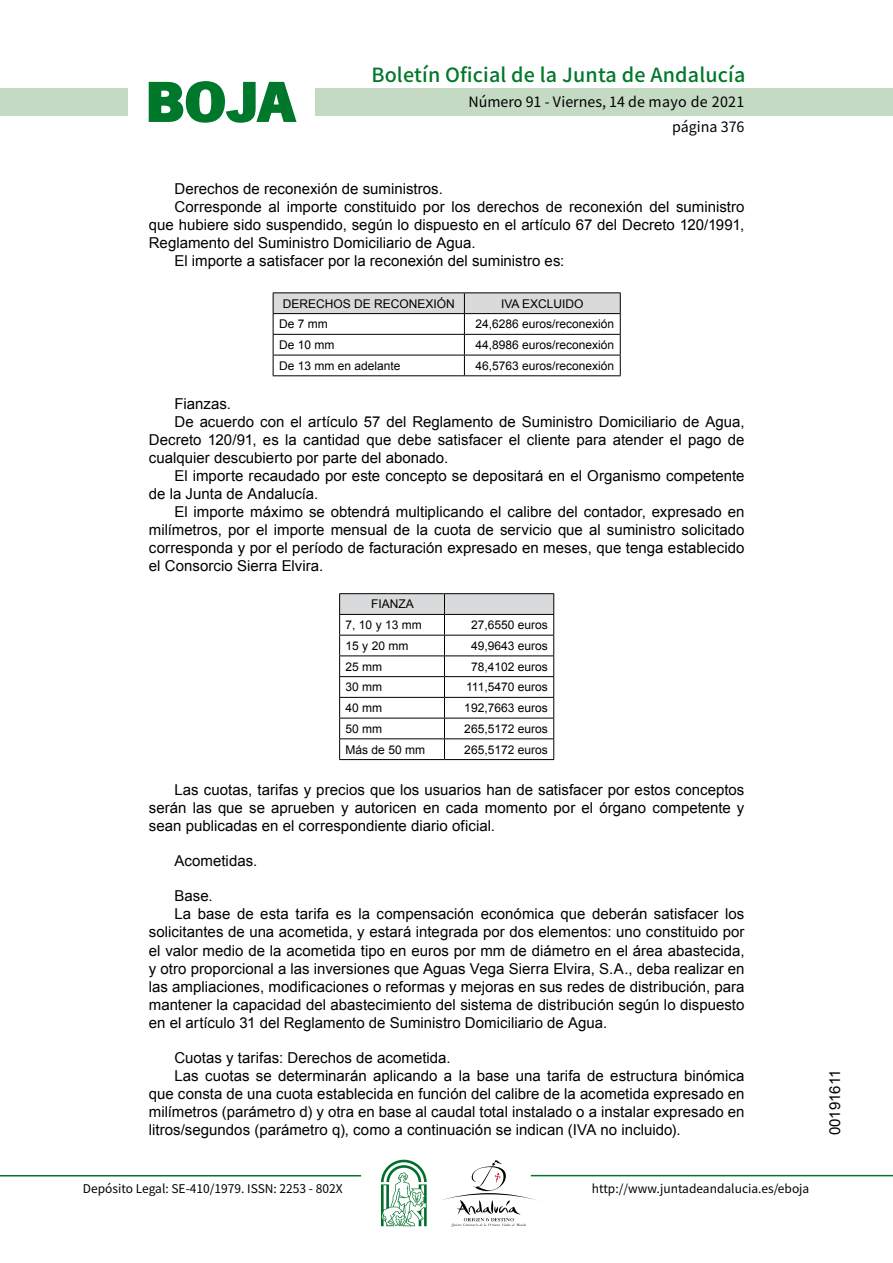
<style>
.page{position:relative;width:893px;height:1263px;background:#fff}
.page>*{position:absolute;margin:0;border:0;box-sizing:border-box;transform-origin:0 0}
.t1{font:700 57.75px "News Got T";color:#00782c;scale:1.14 1}
.t2{font:500 19.5px "Noto Sans HK";letter-spacing:.01em;color:#00782c}
.t3{font:15px/18.1px "Arial";color:#000;text-align:justify}
.t4{font:14.25px/24.5px "Noto Sans HK";color:#000;text-align:right}
.t5{font:12px/20.7px "Arial";color:#000}
.t6{font:12px "Noto Sans HK";color:#000}
</style>
<div class="page">
<div style="left:315px;top:88px;width:577px;height:28px;background:#c5dac3"></div>
<div style="left:0;top:88px;width:128px;height:28px;background:#c5dac3"></div>
<hr style="left:0;top:1175px;width:361px;height:2px;background:#00782c">
<hr style="left:531px;top:1175px;width:361px;height:1px;background:#00782c">
<svg style="left:148px;top:81px;width:149px;height:42px"></svg>
<svg style="left:442px;top:1160px;width:100px;height:67px"></svg>
<svg style="left:381px;top:1160px;width:45px;height:66px"></svg>
<hr style="left:273px;top:292px;width:191px;height:1px;background:#000">
<hr style="left:464px;top:292px;width:156px;height:1px;background:#000">
<svg style="left:273px;top:293px;width:348px;height:82px"></svg>
<hr style="left:273px;top:375px;width:191px;height:1px;background:#000">
<hr style="left:464px;top:375px;width:156px;height:1px;background:#000">
<hr style="left:339px;top:593px;width:105px;height:1px;background:#000">
<hr style="left:444px;top:593px;width:110px;height:1px;background:#000">
<svg style="left:339px;top:594px;width:215px;height:165px"></svg>
<hr style="left:339px;top:759px;width:105px;height:1px;background:#000">
<hr style="left:444px;top:759px;width:110px;height:1px;background:#000">
<h1 class="t1" style="left:145px;top:68px;width:133px">BOJA</h1>
<h2 class="t2" style="left:371px;top:64px;width:375px">Boletín Oficial de la Junta de Andalucía</h2>
<p class="t4" style="left:468px;top:90px;width:277px">Número 91 - Viernes, 14 de mayo de 2021 página 376</p>
<p class="t3" style="left:174px;top:180px;width:270px">Derechos de reconexión de suministros.</p>
<p class="t3" style="left:174px;top:198px;width:571px">Corresponde al importe constituido por los derechos de reconexión del suministro</p>
<p class="t3" style="left:149px;top:216px;width:597px">que hubiere sido suspendido, según lo dispuesto en el artículo 67 del Decreto 120/1991,</p>
<p class="t3" style="left:149px;top:234px;width:328px">Reglamento del Suministro Domiciliario de Agua.</p>
<p class="t3" style="left:174px;top:252px;width:391px">El importe a satisfacer por la reconexión del suministro es:</p>
<p class="t5" style="left:283px;top:293px;width:174px">DERECHOS DE RECONEXIÓN</p>
<p class="t5" style="left:501px;top:293px;width:84px">IVA EXCLUIDO</p>
<p class="t5" style="left:279px;top:314px;width:50px">De 7 mm</p>
<p class="t5" style="left:475px;top:314px;width:140px">24,6286 euros/reconexión</p>
<p class="t5" style="left:279px;top:335px;width:57px">De 10 mm</p>
<p class="t5" style="left:475px;top:335px;width:140px">44,8986 euros/reconexión</p>
<p class="t5" style="left:279px;top:355px;width:123px">De 13 mm en adelante</p>
<p class="t5" style="left:475px;top:355px;width:140px">46,5763 euros/reconexión</p>
<p class="t3" style="left:174px;top:395px;width:58px">Fianzas.</p>
<p class="t3" style="left:174px;top:413px;width:571px">De acuerdo con el artículo 57 del Reglamento de Suministro Domiciliario de Agua,</p>
<p class="t3" style="left:149px;top:431px;width:597px">Decreto 120/91, es la cantidad que debe satisfacer el cliente para atender el pago de</p>
<p class="t3" style="left:149px;top:449px;width:301px">cualquier descubierto por parte del abonado.</p>
<p class="t3" style="left:174px;top:467px;width:571px">El importe recaudado por este concepto se depositará en el Organismo competente</p>
<p class="t3" style="left:149px;top:485px;width:171px">de la Junta de Andalucía.</p>
<p class="t3" style="left:174px;top:503px;width:571px">El importe máximo se obtendrá multiplicando el calibre del contador, expresado en</p>
<p class="t3" style="left:149px;top:521px;width:597px">milímetros, por el importe mensual de la cuota de servicio que al suministro solicitado</p>
<p class="t3" style="left:149px;top:539px;width:597px">corresponda y por el período de facturación expresado en meses, que tenga establecido</p>
<p class="t3" style="left:149px;top:557px;width:176px">el Consorcio Sierra Elvira.</p>
<p class="t5" style="left:345px;top:594px;width:78px;text-indent:25px">FIANZA<br>7, 10 y 13 mm</p>
<p class="t5" style="left:471px;top:615px;width:78px">27,6550 euros</p>
<p class="t5" style="left:345px;top:635px;width:64px">15 y 20 mm</p>
<p class="t5" style="left:471px;top:635px;width:78px">49,9643 euros</p>
<p class="t5" style="left:345px;top:656px;width:38px">25 mm</p>
<p class="t5" style="left:471px;top:656px;width:78px">78,4102 euros</p>
<p class="t5" style="left:345px;top:677px;width:38px">30 mm</p>
<p class="t5" style="left:466px;top:677px;width:83px">111,5470 euros</p>
<p class="t5" style="left:345px;top:698px;width:38px">40 mm</p>
<p class="t5" style="left:464px;top:698px;width:85px">192,7663 euros</p>
<p class="t5" style="left:345px;top:718px;width:38px">50 mm</p>
<p class="t5" style="left:464px;top:718px;width:85px">265,5172 euros</p>
<p class="t5" style="left:345px;top:739px;width:81px">Más de 50 mm</p>
<p class="t5" style="left:464px;top:739px;width:85px">265,5172 euros</p>
<p class="t3" style="left:149px;top:781px;width:597px;text-indent:26px">Las cuotas, tarifas y precios que los usuarios han de satisfacer por estos conceptos serán las que se aprueben y autoricen en cada momento por el órgano competente y sean publicadas en el correspondiente diario oficial.</p>
<p class="t3" style="left:174px;top:852px;width:84px">Acometidas.</p>
<p class="t3" style="left:174px;top:887px;width:40px">Base.</p>
<p class="t3" style="left:174px;top:905px;width:571px">La base de esta tarifa es la compensación económica que deberán satisfacer los</p>
<p class="t3" style="left:149px;top:923px;width:597px">solicitantes de una acometida, y estará integrada por dos elementos: uno constituido por</p>
<p class="t3" style="left:149px;top:941px;width:597px">el valor medio de la acometida tipo en euros por mm de diámetro en el área abastecida,</p>
<p class="t3" style="left:149px;top:959px;width:597px">y otro proporcional a las inversiones que Aguas Vega Sierra Elvira, S.A., deba realizar en</p>
<p class="t3" style="left:149px;top:978px;width:597px">las ampliaciones, modificaciones o reformas y mejoras en sus redes de distribución, para</p>
<p class="t3" style="left:149px;top:996px;width:597px">mantener la capacidad del abastecimiento del sistema de distribución según lo dispuesto</p>
<p class="t3" style="left:149px;top:1014px;width:460px">en el artículo 31 del Reglamento de Suministro Domiciliario de Agua.</p>
<p class="t3" style="left:174px;top:1049px;width:278px">Cuotas y tarifas: Derechos de acometida.</p>
<p class="t3" style="left:174px;top:1067px;width:571px">Las cuotas se determinarán aplicando a la base una tarifa de estructura binómica</p>
<p class="t3" style="left:149px;top:1085px;width:597px">que consta de una cuota establecida en función del calibre de la acometida expresado en</p>
<p class="t3" style="left:149px;top:1103px;width:597px">milímetros (parámetro d) y otra en base al caudal total instalado o a instalar expresado en</p>
<p class="t3" style="left:149px;top:1121px;width:533px">litros/segundos (parámetro q), como a continuación se indican (IVA no incluido).</p>
<p class="t6" style="left:83px;top:1181px;width:261px">Depósito Legal: SE-410/1979. ISSN: 2253 - 802X</p>
<p class="t6" style="left:592px;top:1181px;width:219px">http://www.juntadeandalucia.es/eboja</p>
<p class="t3" style="left:826px;top:1135px;width:67px;rotate:-90deg">00191611</p>
</div>
